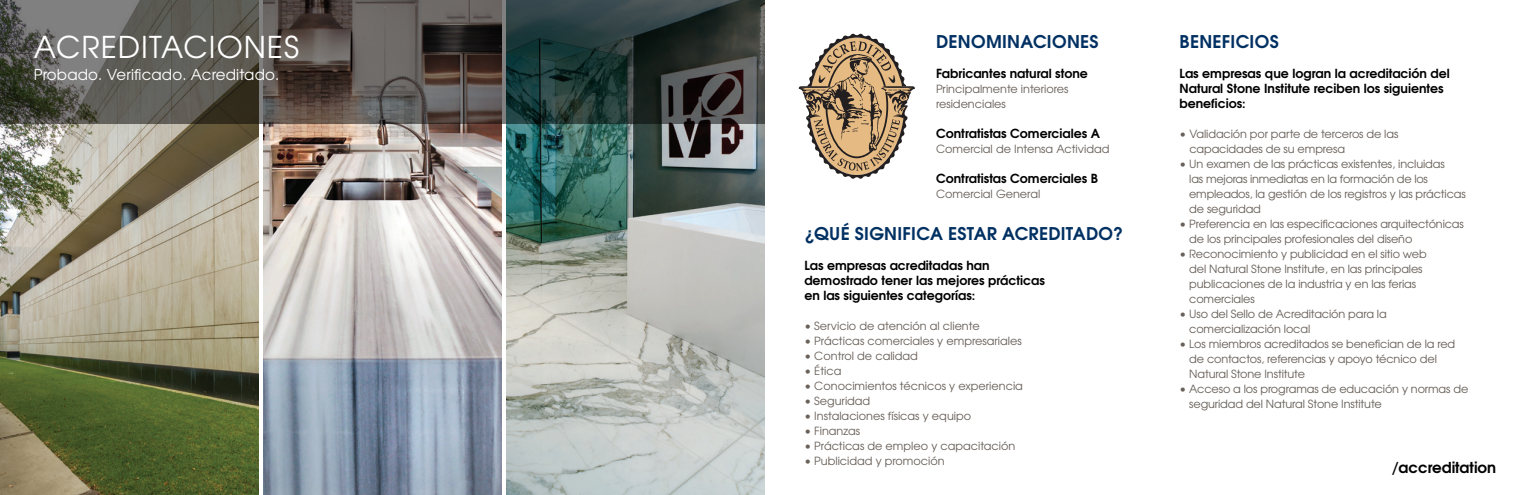
<style>
.page{position:relative;width:1530px;height:495px;background:#fff}
.page>*{position:absolute;margin:0;border:0;box-sizing:border-box;transform-origin:0 0}
.t1{font:30px "Te X Gyre Adventor";letter-spacing:.035em;color:#fff}
.t2{font:700 17.5px "Te X Gyre Adventor";letter-spacing:.015em;color:#003062}
.t3{font:15px "Te X Gyre Adventor";letter-spacing:.01em;color:#fff}
.t4{font:700 15px "Te X Gyre Adventor";color:#000}
.t5{font:700 12.5px/15px "Te X Gyre Adventor";color:#000}
.t6{font:11.25px/15px "Te X Gyre Adventor";letter-spacing:-.01em;color:#686059}
</style>
<div class="page">
<img style="left:264px;top:123px;width:237px;height:372px">
<img style="left:0;top:123px;width:259px;height:372px">
<img style="left:506px;top:123px;width:259px;height:372px">
<svg style="left:0;top:0;width:765px;height:123px;background:#4a4c48"></svg>
<svg style="left:799px;top:34px;width:116px;height:145px"></svg>
<h1 class="t1" style="left:34px;top:23px;width:267px">ACREDITACIONES</h1>
<h3 class="t3" style="left:34px;top:63px;width:247px">Probado. Verificado. Acreditado.</h3>
<h2 class="t2" style="left:936px;top:26px;width:164px">DENOMINACIONES</h2>
<p class="t5" style="left:936px;top:65px;width:153px">Fabricantes natural stone</p>
<p class="t6" style="left:936px;top:81px;width:134px">Principalmente interiores residenciales</p>
<p class="t5" style="left:936px;top:125px;width:165px">Contratistas Comerciales A</p>
<p class="t6" style="left:936px;top:141px;width:175px">Comercial de Intensa Actividad</p>
<p class="t5" style="left:936px;top:170px;width:163px">Contratistas Comerciales B</p>
<p class="t6" style="left:936px;top:186px;width:106px">Comercial General</p>
<h2 class="t2" style="left:804px;top:219px;width:320px">¿QUÉ SIGNIFICA ESTAR ACREDITADO?</h2>
<p class="t5" style="left:804px;top:257px;width:242px">Las empresas acreditadas han demostrado tener las mejores prácticas en las siguientes categorías:</p>
<p class="t6" style="left:804px;top:318px;width:177px">• Servicio de atención al cliente</p>
<p class="t6" style="left:804px;top:333px;width:219px">• Prácticas comerciales y empresariales</p>
<p class="t6" style="left:804px;top:348px;width:115px">• Control de calidad</p>
<p class="t6" style="left:804px;top:363px;width:38px">• Ética</p>
<p class="t6" style="left:804px;top:378px;width:220px">• Conocimientos técnicos y experiencia</p>
<p class="t6" style="left:804px;top:393px;width:67px">• Seguridad</p>
<p class="t6" style="left:804px;top:408px;width:168px">• Instalaciones físicas y equipo</p>
<p class="t6" style="left:804px;top:423px;width:57px">• Finanzas</p>
<p class="t6" style="left:804px;top:438px;width:212px">• Prácticas de empleo y capacitación</p>
<p class="t6" style="left:804px;top:453px;width:142px">• Publicidad y promoción</p>
<h2 class="t2" style="left:1180px;top:26px;width:101px">BENEFICIOS</h2>
<p class="t5" style="left:1180px;top:65px;width:272px">Las empresas que logran la acreditación del<br>Natural Stone Institute reciben los siguientes beneficios:</p>
<p class="t6" style="left:1189px;top:126px;width:210px;text-indent:-10px">• Validación por parte de terceros de las capacidades de su empresa</p>
<p class="t6" style="left:1189px;top:156px;width:278px;text-indent:-10px">• Un examen de las prácticas existentes, incluidas<br>las mejoras inmediatas en la formación de los empleados, la gestión de los registros y las prácticas de seguridad</p>
<p class="t6" style="left:1189px;top:216px;width:276px;text-indent:-10px">• Preferencia en las especificaciones arquitectónicas de los principales profesionales del diseño</p>
<p class="t6" style="left:1189px;top:246px;width:239px;text-indent:-10px">• Reconocimiento y publicidad en el sitio web del Natural Stone Institute, en las principales publicaciones de la industria y en las ferias comerciales</p>
<p class="t6" style="left:1189px;top:306px;width:199px;text-indent:-10px">• Uso del Sello de Acreditación para la comercialización local</p>
<p class="t6" style="left:1189px;top:336px;width:268px;text-indent:-10px">• Los miembros acreditados se benefician de la red de contactos, referencias y apoyo técnico del<br>Natural Stone Institute</p>
<p class="t6" style="left:1189px;top:381px;width:281px;text-indent:-10px">• Acceso a los programas de educación y normas de seguridad del Natural Stone Institute</p>
<h3 class="t4" style="left:1392px;top:455px;width:106px">/accreditation</h3>
</div>
